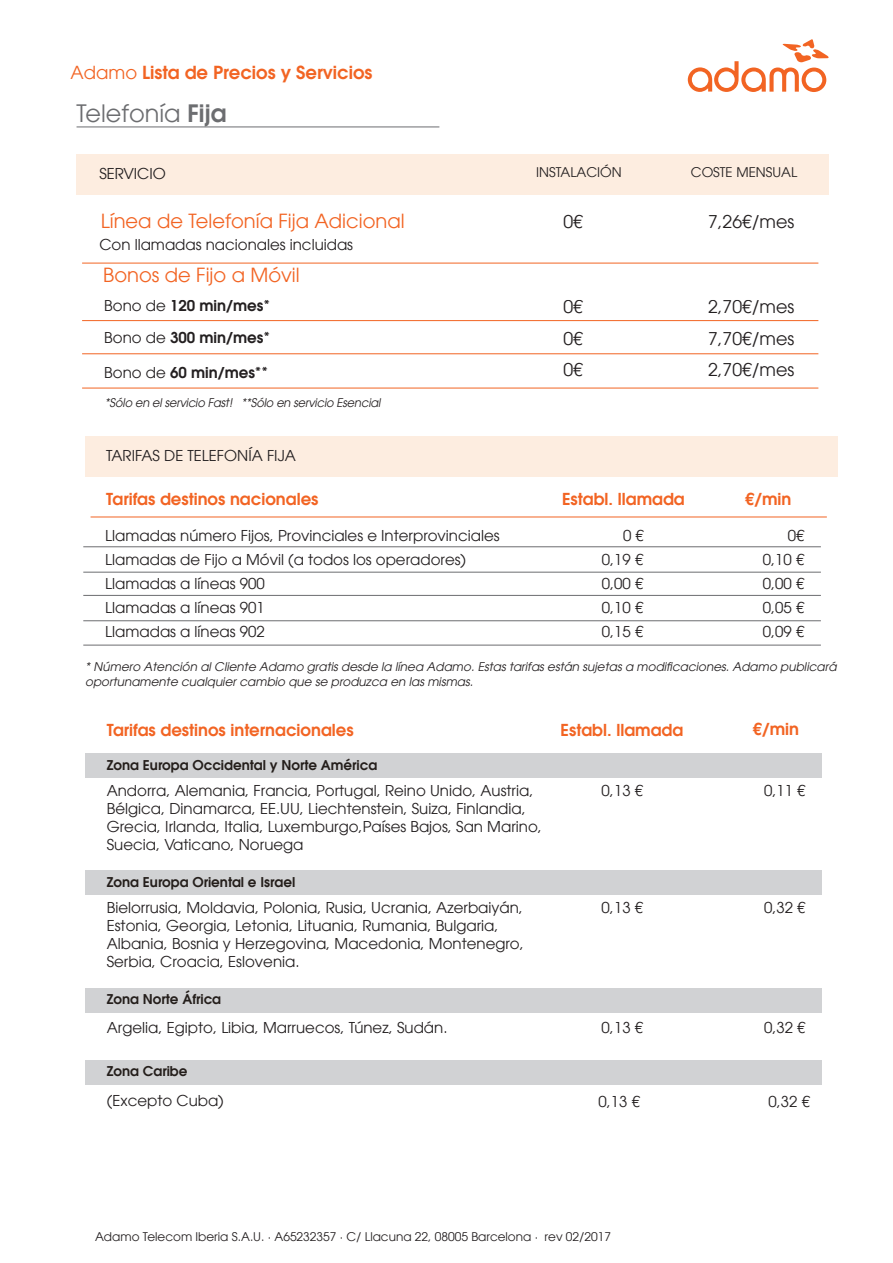
<style>
.page{position:relative;width:893px;height:1263px;background:#fff}
.page>*{position:absolute;margin:0;border:0;box-sizing:border-box;transform-origin:0 0}
.t1{font:24px "Avant Garde LT";color:#6c6d70}
.t2{font:19.5px "Avant Garde LT";color:#f26423}
.t3{font:600 18px "Avant Garde LT";color:#f26423}
.t4{font:17.55px "Avant Garde LT";color:#231f20}
.t5{font:600 16.5px "Avant Garde LT";color:#f26423}
.t6{font:15px/18px "Avant Garde LT";color:#231f20}
.t7{font:600 15px "Avant Garde LT";color:#231f20}
.t8{font:600 13.5px "Avant Garde LT";color:#241e1b}
.t9{font:13.35px "Avant Garde LT";color:#231f20}
.t10{font:italic 12px/15px "Avant Garde LT";color:#231f20}
.t11{font:12px "Avant Garde LT";color:#231f20}
.t12{font:italic 12px "Avant Garde LT";color:#231f20;scale:.95 1}
.s1{font-weight:400}
.s2{font-weight:600}
</style>
<div class="page">
<svg style="left:688px;top:39px;width:141px;height:53px"></svg>
<hr style="left:77px;top:127px;width:362px;height:1px;background:#6c6d70">
<div style="left:77px;top:154px;width:752px;height:41px;background:#fdede0"></div>
<hr style="left:82px;top:263px;width:736px;height:1px;background:#f26423">
<hr style="left:82px;top:388px;width:736px;height:1px;background:#f26423">
<hr style="left:82px;top:353px;width:736px;height:1px;background:#f26423">
<hr style="left:82px;top:320px;width:736px;height:1px;background:#f26423">
<hr style="left:83px;top:546px;width:738px;height:1px;background:#6c6d70">
<hr style="left:83px;top:595px;width:738px;height:1px;background:#6c6d70">
<hr style="left:83px;top:572px;width:738px;height:1px;background:#6c6d70">
<hr style="left:83px;top:620px;width:738px;height:1px;background:#6c6d70">
<hr style="left:83px;top:645px;width:738px;height:1px;background:#6c6d70">
<div style="left:85px;top:437px;width:752px;height:40px;background:#fdede0"></div>
<hr style="left:91px;top:517px;width:736px;height:1px;background:#f26423">
<div style="left:86px;top:753px;width:736px;height:25px;background:#d1d2d4"></div>
<div style="left:86px;top:870px;width:736px;height:25px;background:#d1d2d4"></div>
<div style="left:86px;top:988px;width:736px;height:25px;background:#d1d2d4"></div>
<div style="left:86px;top:1060px;width:736px;height:25px;background:#d1d2d4"></div>
<p class="t3" style="left:71px;top:61px;width:303px"><span class="s1">Adamo</span> Lista de Precios y Servicios</p>
<p class="t1" style="left:77px;top:99px;width:152px">Telefonía <span class="s2">Fija</span></p>
<p class="t6" style="left:99px;top:164px;width:68px">SERVICIO</p>
<p class="t9" style="left:536px;top:165px;width:87px">INSTALACIÓN</p>
<p class="t9" style="left:691px;top:165px;width:108px">COSTE MENSUAL</p>
<p class="t2" style="left:101px;top:209px;width:305px">Línea de Telefonía Fija Adicional</p>
<p class="t4" style="left:708px;top:211px;width:88px">7,26€/mes</p>
<p class="t4" style="left:563px;top:211px;width:21px">0€</p>
<p class="t6" style="left:99px;top:235px;width:255px">Con llamadas nacionales incluidas</p>
<p class="t2" style="left:103px;top:264px;width:198px">Bonos de Fijo a Móvil</p>
<p class="t7" style="left:104px;top:296px;width:167px"><span class="s1">Bono de</span> 120 min/mes*</p>
<p class="t7" style="left:104px;top:328px;width:167px"><span class="s1">Bono de</span> 300 min/mes*</p>
<p class="t7" style="left:104px;top:362px;width:165px"><span class="s1">Bono de</span> 60 min/mes**</p>
<p class="t12" style="left:105px;top:396px;width:292px">*Sólo en el servicio Fast! **Sólo en servicio Esencial</p>
<p class="t4" style="left:563px;top:296px;width:21px">0€</p>
<p class="t4" style="left:563px;top:328px;width:21px">0€</p>
<p class="t4" style="left:563px;top:359px;width:21px">0€</p>
<p class="t4" style="left:708px;top:296px;width:88px">2,70€/mes</p>
<p class="t4" style="left:708px;top:328px;width:88px">7,70€/mes</p>
<p class="t4" style="left:708px;top:359px;width:88px">2,70€/mes</p>
<p class="t6" style="left:106px;top:446px;width:191px">TARIFAS DE TELEFONÍA FIJA</p>
<p class="t5" style="left:106px;top:488px;width:214px">Tarifas destinos nacionales</p>
<p class="t6" style="left:105px;top:527px;width:396px">Llamadas número Fijos, Provinciales e Interprovinciales</p>
<p class="t6" style="left:623px;top:527px;width:22px">0 €</p>
<p class="t6" style="left:788px;top:527px;width:18px">0€</p>
<p class="t6" style="left:105px;top:551px;width:362px">Llamadas de Fijo a Móvil (a todos los operadores)</p>
<p class="t6" style="left:602px;top:551px;width:43px">0,19 €</p>
<p class="t6" style="left:763px;top:551px;width:43px">0,10 €</p>
<p class="t6" style="left:105px;top:575px;width:161px">Llamadas a líneas 900</p>
<p class="t6" style="left:602px;top:575px;width:43px">0,00 €</p>
<p class="t6" style="left:763px;top:575px;width:43px">0,00 €</p>
<p class="t6" style="left:105px;top:599px;width:161px">Llamadas a líneas 901</p>
<p class="t6" style="left:602px;top:599px;width:43px">0,10 €</p>
<p class="t6" style="left:763px;top:599px;width:43px">0,05 €</p>
<p class="t6" style="left:105px;top:623px;width:161px">Llamadas a líneas 902</p>
<p class="t6" style="left:602px;top:623px;width:43px">0,15 €</p>
<p class="t6" style="left:763px;top:623px;width:43px">0,09 €</p>
<p class="t10" style="left:85px;top:659px;width:753px">* Número Atención al Cliente Adamo gratis desde la línea Adamo. Estas tarifas están sujetas a modificaciones. Adamo publicará oportunamente cualquier cambio que se produzca en las mismas.</p>
<p class="t5" style="left:107px;top:719px;width:248px">Tarifas destinos internacionales</p>
<p class="t5" style="left:561px;top:719px;width:124px">Establ. llamada</p>
<p class="t5" style="left:753px;top:718px;width:48px">€/min</p>
<p class="t5" style="left:562px;top:488px;width:124px">Establ. llamada</p>
<p class="t5" style="left:745px;top:488px;width:48px">€/min</p>
<p class="t8" style="left:107px;top:756px;width:272px">Zona Europa Occidental y Norte América</p>
<p class="t6" style="left:107px;top:781px;width:437px">Andorra, Alemania, Francia, Portugal, Reino Unido, Austria, Bélgica, Dinamarca, EE.UU, Liechtenstein, Suiza, Finlandia, Grecia, Irlanda, Italia, Luxemburgo,Países Bajos, San Marino, Suecia, Vaticano, Noruega</p>
<p class="t8" style="left:107px;top:873px;width:190px">Zona Europa Oriental e Israel</p>
<p class="t6" style="left:107px;top:898px;width:418px">Bielorrusia, Moldavia, Polonia, Rusia, Ucrania, Azerbaiyán,</p>
<p class="t6" style="left:107px;top:916px;width:393px">Estonia, Georgia, Letonia, Lituania, Rumania, Bulgaria,</p>
<p class="t6" style="left:107px;top:934px;width:419px">Albania, Bosnia y Herzegovina, Macedonia, Montenegro,</p>
<p class="t6" style="left:107px;top:952px;width:194px">Serbia, Croacia, Eslovenia.</p>
<p class="t8" style="left:107px;top:991px;width:116px">Zona Norte África</p>
<p class="t6" style="left:107px;top:1018px;width:342px">Argelia, Egipto, Libia, Marruecos, Túnez, Sudán.</p>
<p class="t8" style="left:107px;top:1062px;width:82px">Zona Caribe</p>
<p class="t6" style="left:602px;top:781px;width:43px">0,13 €</p>
<p class="t6" style="left:602px;top:898px;width:43px">0,13 €</p>
<p class="t6" style="left:602px;top:1018px;width:43px">0,13 €</p>
<p class="t6" style="left:764px;top:781px;width:43px">0,11 €</p>
<p class="t6" style="left:764px;top:898px;width:43px">0,32 €</p>
<p class="t6" style="left:764px;top:1018px;width:43px">0,32 €</p>
<p class="t6" style="left:107px;top:1091px;width:118px">(Excepto Cuba)</p>
<p class="t6" style="left:598px;top:1092px;width:43px">0,13 €</p>
<p class="t6" style="left:768px;top:1092px;width:43px">0,32 €</p>
<p class="t11" style="left:95px;top:1229px;width:517px">Adamo Telecom Iberia S.A.U. · A65232357 · C/ Llacuna 22, 08005 Barcelona · rev 02/2017</p>
</div>
